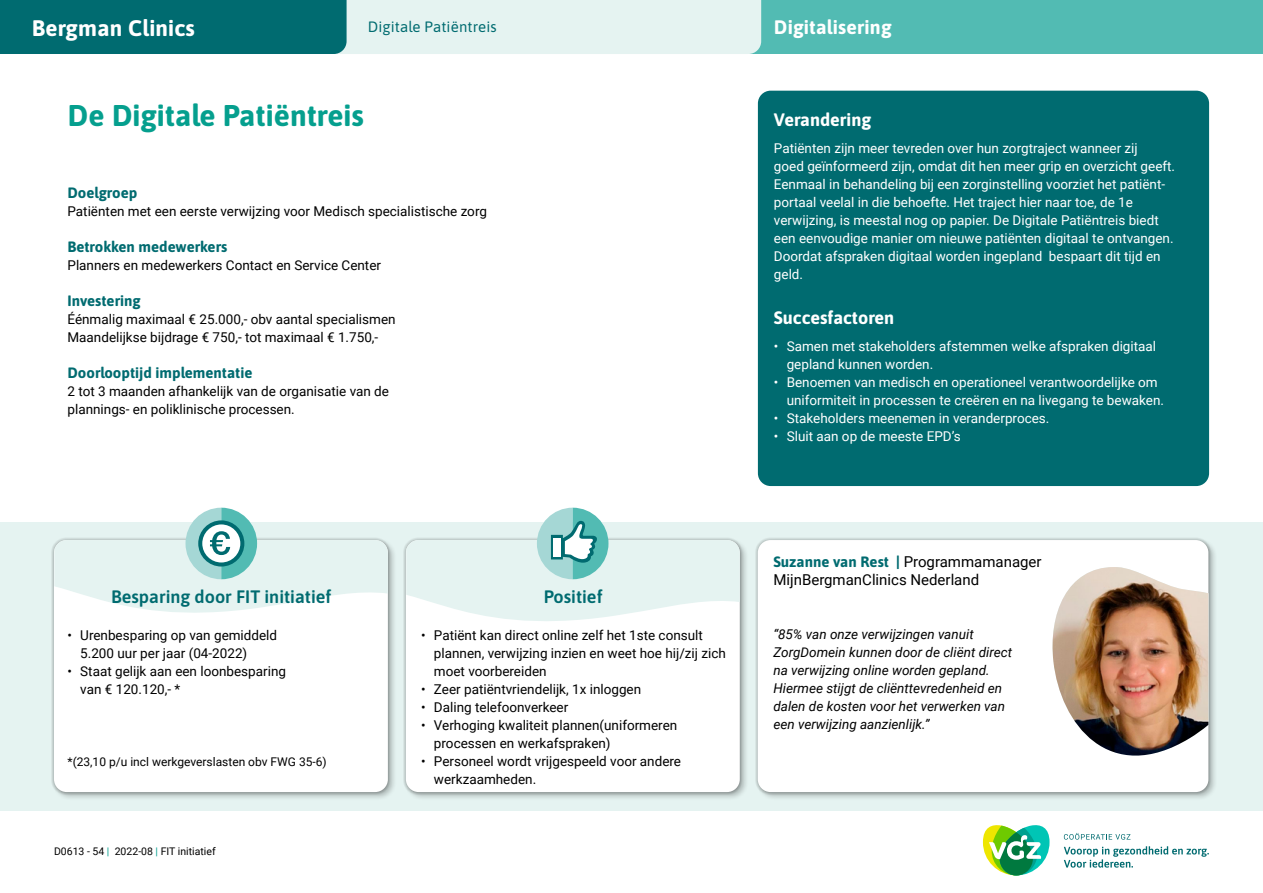
<style>
.page{position:relative;width:1263px;height:893px;background:#fff}
.page>*{position:absolute;margin:0;border:0;box-sizing:border-box;transform-origin:0 0}
._2_Titel_FIT{font:700 30px "Asap";color:#059f8e}
._1_Aanbieder_FIT{font:700 22.5px "Asap";letter-spacing:.01em;color:#fff}
._1_Soort_Fitinitiati{font:700 19.5px "Asap";letter-spacing:.01em;color:#fff}
.t1{font:600 18px "Asap";color:#006b70}
._3_Tussenkop_wit{font:700 18px "Asap";color:#fff}
._4_tussenkop_FIT{font:700 15px "Asap";color:#006b70}
._8_naam_ambassadeur{font:15px/18px "Roboto";color:#000}
._1_Soort_Fitinitiati-2{font:15px "Asap";letter-spacing:.01em;color:#006b70}
._5_plat_FIT{font:13.5px/18px "Roboto";color:#000}
._6_plat_wit{font:13.5px/18px "Roboto";color:#fff}
._9_quote{font:italic 13.5px/18px "Roboto";color:#000}
.Tekst_in_kaders_FIT{font:12px "Roboto";color:#000}
.t2{font:10.5px "Roboto";color:#000}
.s1{color:#059f8e}
.s2{font-family:"Asap";font-weight:700;color:#006b70}
</style>
<div class="page">
<div style="left:0;top:522px;width:1263px;height:288px;background:#e5f3f1"></div>
<div style="left:758px;top:91px;width:451px;height:395px;background:#006b70;border-radius:13px"></div>
<div style="left:756px;top:538px;width:462px;height:263px;background:#000;opacity:.25"></div>
<div style="left:755px;top:537px;width:456px;height:258px;background:#000;opacity:.35"></div>
<div style="left:758px;top:540px;width:450px;height:252px;background:#fff;border-radius:13px"></div>
<svg style="left:1003px;top:783px;width:205px;height:28px"></svg>
<img style="left:1052px;top:567px;width:156px;height:189px">
<div style="left:52px;top:538px;width:345px;height:263px;background:#000;opacity:.25"></div>
<div style="left:51px;top:537px;width:339px;height:258px;background:#000;opacity:.35"></div>
<div style="left:54px;top:540px;width:334px;height:252px;background:#fff;border-radius:13px"></div>
<div style="left:404px;top:538px;width:345px;height:263px;background:#000;opacity:.25"></div>
<div style="left:403px;top:537px;width:339px;height:258px;background:#000;opacity:.35"></div>
<div style="left:406px;top:540px;width:334px;height:252px;background:#fff;border-radius:13px"></div>
<svg style="left:54px;top:508px;width:334px;height:147px"></svg>
<svg style="left:406px;top:508px;width:334px;height:155px"></svg>
<div style="left:738px;top:0;width:525px;height:54px;background:#52bbb3"></div>
<svg style="left:0;top:0;width:761px;height:54px;background:#7cb5b6"></svg>
<svg style="left:1064px;top:833px;width:66px;height:7px"></svg>
<svg style="left:1064px;top:846px;width:145px;height:22px"></svg>
<svg style="left:982px;top:825px;width:68px;height:51px"></svg>
<p class="_1_Aanbieder_FIT" style="left:32px;top:12px;width:165px">Bergman Clinics</p>
<p class="_1_Soort_Fitinitiati-2" style="left:368px;top:16px;width:130px">Digitale Patiëntreis</p>
<p class="_1_Soort_Fitinitiati" style="left:774px;top:14px;width:119px">Digitalisering</p>
<p class="_2_Titel_FIT" style="left:68px;top:95px;width:298px">De Digitale Patiëntreis</p>
<p class="_4_tussenkop_FIT" style="left:68px;top:182px;width:71px">Doelgroep</p>
<p class="_5_plat_FIT" style="left:68px;top:202px;width:421px">Patiënten met een eerste verwijzing voor Medisch specialistische zorg</p>
<p class="_4_tussenkop_FIT" style="left:68px;top:236px;width:161px">Betrokken medewerkers</p>
<p class="_5_plat_FIT" style="left:68px;top:256px;width:315px">Planners en medewerkers Contact en Service Center</p>
<p class="_4_tussenkop_FIT" style="left:68px;top:290px;width:75px">Investering</p>
<p class="_5_plat_FIT" style="left:68px;top:310px;width:330px">Éénmalig maximaal € 25.000,- obv aantal specialismen</p>
<p class="_5_plat_FIT" style="left:68px;top:328px;width:312px">Maandelijkse bijdrage € 750,- tot maximaal € 1.750,-</p>
<p class="_4_tussenkop_FIT" style="left:68px;top:362px;width:186px">Doorlooptijd implementatie</p>
<p class="_5_plat_FIT" style="left:68px;top:382px;width:323px">2 tot 3 maanden afhankelijk van de organisatie van de plannings- en poliklinische processen.</p>
<h3 class="t1" style="left:111px;top:584px;width:222px">Besparing door FIT initiatief</h3>
<h3 class="t1" style="left:544px;top:584px;width:60px">Positief</h3>
<p class="_5_plat_FIT" style="left:80px;top:626px;width:198px;text-indent:-13px">• Urenbesparing op van gemiddeld<br>5.200 uur per jaar (04-2022)</p>
<p class="_5_plat_FIT" style="left:80px;top:662px;width:207px;text-indent:-13px">• Staat gelijk aan een loonbesparing van € 120.120,- *</p>
<p class="Tekst_in_kaders_FIT" style="left:68px;top:753px;width:261px">*(23,10 p/u incl werkgeverslasten obv FWG 35-6)</p>
<p class="t2" style="left:54px;top:843px;width:163px">D0613 - 54 <span class="s1">|</span> 2022-08 <span class="s1">|</span> FIT initiatief</p>
<p class="_5_plat_FIT" style="left:434px;top:626px;width:293px;text-indent:-13px">• Patiënt kan direct online zelf het 1ste consult plannen, verwijzing inzien en weet hoe hij/zij zich moet voorbereiden</p>
<p class="_5_plat_FIT" style="left:421px;top:680px;width:222px">• Zeer patiëntvriendelijk, 1x inloggen</p>
<p class="_5_plat_FIT" style="left:421px;top:698px;width:149px">• Daling telefoonverkeer</p>
<p class="_5_plat_FIT" style="left:434px;top:716px;width:245px;text-indent:-13px">• Verhoging kwaliteit plannen(uniformeren processen en werkafspraken)</p>
<p class="_5_plat_FIT" style="left:434px;top:752px;width:249px;text-indent:-13px">• Personeel wordt vrijgespeeld voor andere werkzaamheden.</p>
<p class="_3_Tussenkop_wit" style="left:774px;top:107px;width:99px">Verandering</p>
<p class="_6_plat_wit" style="left:774px;top:139px;width:403px">Patiënten zijn meer tevreden over hun zorgtraject wanneer zij<br>goed geïnformeerd zijn, omdat dit hen meer grip en overzicht geeft.<br>Eenmaal in behandeling bij een zorginstelling voorziet het patiënt&shy;portaal veelal in die behoefte. Het traject hier naar toe, de 1e verwijzing, is meestal nog op papier. De Digitale Patiëntreis biedt een eenvoudige manier om nieuwe patiënten digitaal te ontvangen.<br>Doordat afspraken digitaal worden ingepland bespaart dit tijd en geld.</p>
<p class="_3_Tussenkop_wit" style="left:774px;top:305px;width:122px">Succesfactoren</p>
<p class="_6_plat_wit" style="left:787px;top:337px;width:371px;text-indent:-13px">• Samen met stakeholders afstemmen welke afspraken digitaal gepland kunnen worden.</p>
<p class="_6_plat_wit" style="left:787px;top:373px;width:379px;text-indent:-13px">• Benoemen van medisch en operationeel verantwoordelijke om uniformiteit in processen te creëren en na livegang te bewaken.</p>
<p class="_6_plat_wit" style="left:774px;top:409px;width:277px">• Stakeholders meenemen in veranderproces.</p>
<p class="_6_plat_wit" style="left:774px;top:427px;width:188px">• Sluit aan op de meeste EPD’s</p>
<p class="_8_naam_ambassadeur" style="left:773px;top:552px;width:270px"><span class="s2">Suzanne van Rest |</span> Programmamanager<br>MijnBergmanClinics Nederland</p>
<p class="_9_quote" style="left:773px;top:625px;width:240px">“85% van onze verwijzingen vanuit ZorgDomein kunnen door de cliënt direct na verwijzing online worden gepland.<br>Hiermee stijgt de cliënttevredenheid en dalen de kosten voor het verwerken van een verwijzing aanzienlijk.”</p>
</div>
